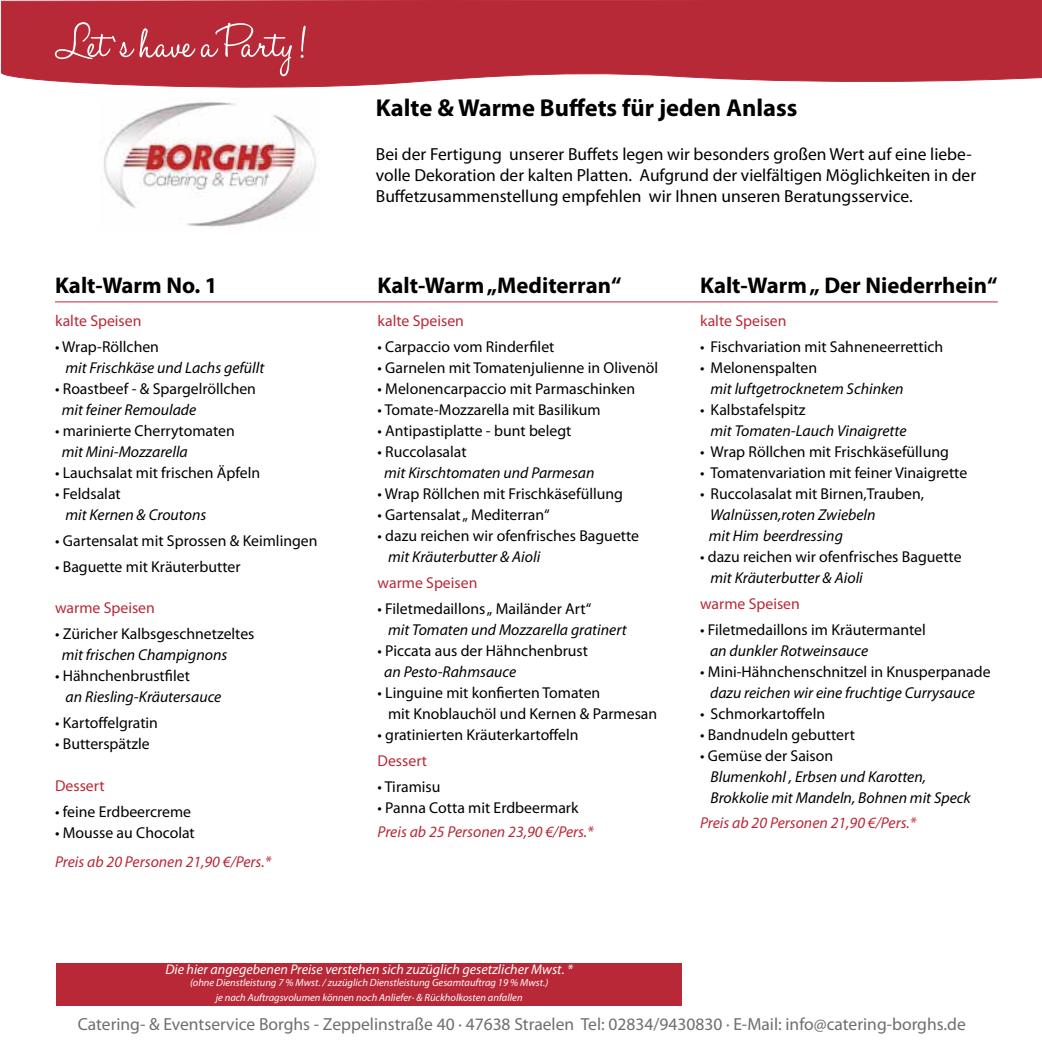
<style>
.page{position:relative;width:1042px;height:1042px;background:#fff}
.page>*{position:absolute;margin:0;border:0;box-sizing:border-box;transform-origin:0 0}
.t1{font:52.5px "Halo Handletter";color:#fff}
.t2{font:700 24.5px "Myriad Pro";color:#000}
.t3{font:700 22.75px "Myriad Pro";color:#000}
.t4{font:17.5px/21px "Myriad Pro";color:#000}
.t5{font:17.5px "Myriad Pro";color:#6d6e71}
.t6{font:15.75px/21px "Myriad Pro";color:#000}
.t7{font:italic 15.75px/21px "Myriad Pro";color:#000}
.t8{font:italic 15.75px "Myriad Pro";color:#b82937}
.t9{font:15.75px "Myriad Pro";color:#b82937}
.t10{font:italic 14px "Myriad Pro";color:#fff}
.t11{font:italic 10.5px/14.7px "Myriad Pro";color:#fff;text-align:center}
</style>
<div class="page">
<svg style="left:1px;top:0;width:1041px;height:88px;background:#bd3946"></svg>
<img style="left:104px;top:102px;width:212px;height:125px">
<hr style="left:55px;top:302px;width:943px;height:1px;background:#b82937">
<div style="left:57px;top:963px;width:625px;height:42px;background:#b82837"></div>
<h1 class="t1" style="left:55px;top:15px;width:253px">Let`s have a Party !</h1>
<h3 class="t3" style="left:55px;top:270px;width:164px">Kalt-Warm No. 1</h3>
<p class="t9" style="left:55px;top:311px;width:88px">kalte Speisen</p>
<p class="t6" style="left:55px;top:336px;width:106px">• Wrap-Röllchen</p>
<p class="t7" style="left:66px;top:357px;width:200px">mit Frischkäse und Lachs gefüllt</p>
<p class="t6" style="left:55px;top:378px;width:202px">• Roastbeef - &amp; Spargelröllchen</p>
<p class="t7" style="left:62px;top:399px;width:136px">mit feiner Remoulade</p>
<p class="t6" style="left:55px;top:420px;width:181px">• marinierte Cherrytomaten</p>
<p class="t7" style="left:62px;top:441px;width:128px">mit Mini-Mozzarella</p>
<p class="t6" style="left:55px;top:462px;width:207px">• Lauchsalat mit frischen Äpfeln</p>
<p class="t6" style="left:55px;top:483px;width:67px">• Feldsalat</p>
<p class="t7" style="left:66px;top:504px;width:142px">mit Kernen &amp; Croutons</p>
<p class="t6" style="left:55px;top:530px;width:264px">• Gartensalat mit Sprossen &amp; Keimlingen</p>
<p class="t6" style="left:55px;top:556px;width:187px">• Baguette mit Kräuterbutter</p>
<p class="t9" style="left:55px;top:598px;width:101px">warme Speisen</p>
<p class="t6" style="left:55px;top:623px;width:201px">• Züricher Kalbsgeschnetzeltes</p>
<p class="t7" style="left:62px;top:644px;width:167px">mit frischen Champignons</p>
<p class="t6" style="left:55px;top:665px;width:136px">• Hähnchenbrustfilet</p>
<p class="t7" style="left:66px;top:686px;width:157px">an Riesling-Kräutersauce</p>
<p class="t6" style="left:55px;top:712px;width:104px">• Kartoffelgratin</p>
<p class="t6" style="left:55px;top:733px;width:96px">• Butterspätzle</p>
<p class="t9" style="left:55px;top:776px;width:51px">Dessert</p>
<p class="t6" style="left:55px;top:801px;width:138px">• feine Erdbeercreme</p>
<p class="t6" style="left:55px;top:822px;width:141px">• Mousse au Chocolat</p>
<p class="t8" style="left:55px;top:852px;width:218px">Preis ab 20 Personen 21,90 €/Pers.*</p>
<h2 class="t2" style="left:376px;top:92px;width:423px">Kalte &amp; Warme Buffets für jeden Anlass</h2>
<p class="t4" style="left:376px;top:143px;width:602px">Bei der Fertigung unserer Buffets legen wir besonders großen Wert auf eine liebe&shy;volle Dekoration der kalten Platten. Aufgrund der vielfältigen Möglichkeiten in der<br>Buffetzusammenstellung empfehlen wir Ihnen unseren Beratungsservice.</p>
<h3 class="t3" style="left:377px;top:270px;width:245px">Kalt-Warm „Mediterran“</h3>
<p class="t9" style="left:377px;top:311px;width:88px">kalte Speisen</p>
<p class="t6" style="left:377px;top:336px;width:178px">• Carpaccio vom Rinderfilet</p>
<p class="t6" style="left:377px;top:357px;width:282px">• Garnelen mit Tomatenjulienne in Olivenöl</p>
<p class="t6" style="left:377px;top:378px;width:259px">• Melonencarpaccio mit Parmaschinken</p>
<p class="t6" style="left:377px;top:399px;width:225px">• Tomate-Mozzarella mit Basilikum</p>
<p class="t6" style="left:377px;top:420px;width:195px">• Antipastiplatte - bunt belegt</p>
<p class="t6" style="left:377px;top:441px;width:91px">• Ruccolasalat</p>
<p class="t7" style="left:384px;top:462px;width:212px">mit Kirschtomaten und Parmesan</p>
<p class="t6" style="left:377px;top:483px;width:247px">• Wrap Röllchen mit Frischkäsefüllung</p>
<p class="t6" style="left:377px;top:504px;width:174px">• Gartensalat „ Mediterran“</p>
<p class="t6" style="left:377px;top:525px;width:263px">• dazu reichen wir ofenfrisches Baguette</p>
<p class="t7" style="left:388px;top:546px;width:154px">mit Kräuterbutter &amp; Aioli</p>
<p class="t9" style="left:377px;top:573px;width:101px">warme Speisen</p>
<p class="t6" style="left:377px;top:598px;width:215px">• Filetmedaillons „ Mailänder Art“</p>
<p class="t7" style="left:388px;top:619px;width:240px">mit Tomaten und Mozzarella gratinert</p>
<p class="t6" style="left:377px;top:640px;width:212px">• Piccata aus der Hähnchenbrust</p>
<p class="t7" style="left:384px;top:661px;width:133px">an Pesto-Rahmsauce</p>
<p class="t6" style="left:388px;top:682px;width:271px;text-indent:-11px">• Linguine mit konfierten Tomaten<br>mit Knoblauchöl und Kernen &amp; Parmesan</p>
<p class="t6" style="left:377px;top:724px;width:203px">• gratinierten Kräuterkartoffeln</p>
<p class="t9" style="left:377px;top:751px;width:51px">Dessert</p>
<p class="t6" style="left:377px;top:776px;width:64px">• Tiramisu</p>
<p class="t6" style="left:377px;top:797px;width:203px">• Panna Cotta mit Erdbeermark</p>
<p class="t8" style="left:377px;top:822px;width:218px">Preis ab 25 Personen 23,90 €/Pers.*</p>
<h3 class="t3" style="left:700px;top:270px;width:299px">Kalt-Warm „ Der Niederrhein“</h3>
<p class="t9" style="left:700px;top:311px;width:88px">kalte Speisen</p>
<p class="t6" style="left:700px;top:336px;width:245px">• Fischvariation mit Sahneneerrettich</p>
<p class="t6" style="left:700px;top:357px;width:119px">• Melonenspalten</p>
<p class="t7" style="left:710px;top:378px;width:195px">mit luftgetrocknetem Schinken</p>
<p class="t6" style="left:700px;top:399px;width:107px">• Kalbstafelspitz</p>
<p class="t7" style="left:710px;top:420px;width:197px">mit Tomaten-Lauch Vinaigrette</p>
<p class="t6" style="left:700px;top:441px;width:250px">• Wrap Röllchen mit Frischkäsefüllung</p>
<p class="t6" style="left:700px;top:462px;width:269px">• Tomatenvariation mit feiner Vinaigrette</p>
<p class="t6" style="left:700px;top:483px;width:225px">• Ruccolasalat mit Birnen,Trauben,</p>
<p class="t7" style="left:708px;top:504px;width:168px">Walnüssen,roten Zwiebeln mit Him beerdressing</p>
<p class="t6" style="left:700px;top:546px;width:263px">• dazu reichen wir ofenfrisches Baguette</p>
<p class="t7" style="left:710px;top:567px;width:154px">mit Kräuterbutter &amp; Aioli</p>
<p class="t9" style="left:700px;top:594px;width:101px">warme Speisen</p>
<p class="t6" style="left:700px;top:619px;width:227px">• Filetmedaillons im Kräutermantel</p>
<p class="t7" style="left:710px;top:640px;width:160px">an dunkler Rotweinsauce</p>
<p class="t6" style="left:700px;top:661px;width:292px">• Mini-Hähnchenschnitzel in Knusperpanade</p>
<p class="t7" style="left:710px;top:682px;width:266px">dazu reichen wir eine fruchtige Currysauce</p>
<p class="t6" style="left:700px;top:703px;width:127px">• Schmorkartoffeln</p>
<p class="t6" style="left:700px;top:724px;width:156px">• Bandnudeln gebuttert</p>
<p class="t6" style="left:700px;top:745px;width:135px">• Gemüse der Saison</p>
<p class="t7" style="left:710px;top:766px;width:262px">Blumenkohl , Erbsen und Karotten,<br>Brokkolie mit Mandeln, Bohnen mit Speck</p>
<p class="t8" style="left:700px;top:812px;width:218px">Preis ab 20 Personen 21,90 €/Pers.*</p>
<p class="t10" style="left:165px;top:960px;width:409px">Die hier angegebenen Preise verstehen sich zuzüglich gesetzlicher Mwst. *</p>
<p class="t11" style="left:190px;top:975px;width:360px">(ohne Dienstleistung 7 % Mwst. / zuzüglich Dienstleistung Gesamtauftrag 19 % Mwst.) je nach Auftragsvolumen können noch Anliefer- &amp; Rückholkosten anfallen</p>
<p class="t5" style="left:78px;top:1013px;width:889px">Catering- &amp; Eventservice Borghs - Zeppelinstraße 40 · 47638 Straelen Tel: 02834/9430830 · E-Mail: info@catering-borghs.de</p>
</div>
